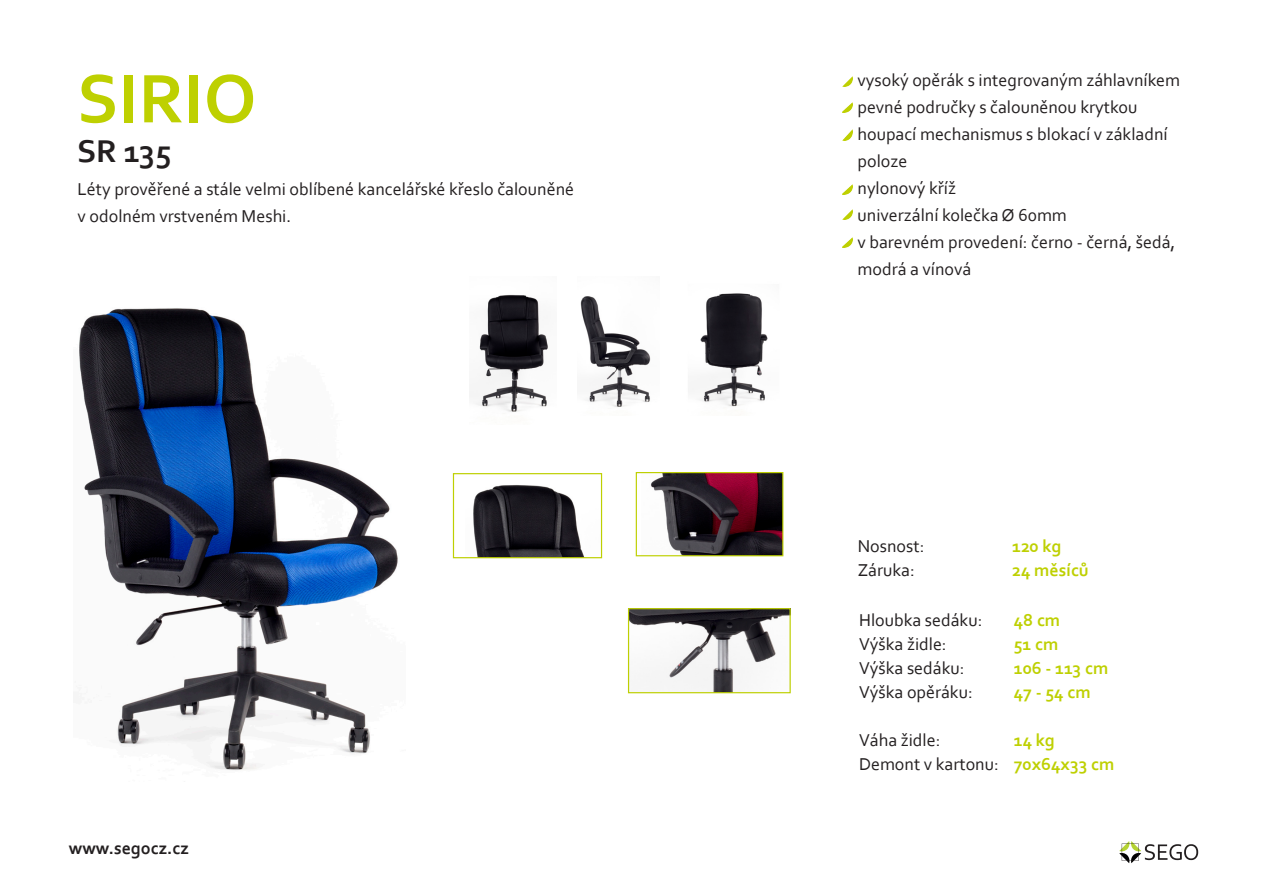
<style>
.page{position:relative;width:1263px;height:893px;background:#fff}
.page>*{position:absolute;margin:0;border:0;box-sizing:border-box;transform-origin:0 0}
.t1{font:700 72px "Corbel";color:#bed001}
.t2{font:700 33px "Corbel";color:#231f20}
.t3{font:18px/27px "Corbel";color:#231f20}
.t4{font:700 18px "Corbel";color:#bed002}
.t5{font:700 18px "Corbel";color:#231f20}
</style>
<div class="page">
<img style="left:630px;top:610px;width:159px;height:81px">
<div style="left:628px;top:608px;width:163px;height:85px;border:1px solid #bed002"></div>
<svg style="left:842px;top:76px;width:11px;height:11px"></svg>
<svg style="left:843px;top:130px;width:10px;height:10px"></svg>
<svg style="left:842px;top:103px;width:10px;height:10px"></svg>
<svg style="left:842px;top:209px;width:11px;height:11px"></svg>
<svg style="left:842px;top:185px;width:10px;height:10px"></svg>
<svg style="left:842px;top:238px;width:10px;height:10px"></svg>
<svg style="left:1119px;top:841px;width:79px;height:22px"></svg>
<img style="left:473px;top:485px;width:111px;height:71px">
<div style="left:453px;top:473px;width:149px;height:85px;border:1px solid #bed002"></div>
<img style="left:650px;top:474px;width:131px;height:80px">
<div style="left:636px;top:472px;width:147px;height:84px;border:1px solid #bed002"></div>
<img style="left:79px;top:308px;width:319px;height:463px">
<img style="left:470px;top:295px;width:78px;height:117px">
<img style="left:580px;top:296px;width:71px;height:111px">
<img style="left:688px;top:293px;width:80px;height:114px">
<p class="t1" style="left:77px;top:54px;width:181px">SIRIO</p>
<p class="t2" style="left:77px;top:131px;width:96px">SR 135</p>
<p class="t3" style="left:78px;top:175px;width:498px">Léty prověřené a stále velmi oblíbené kancelářské křeslo čalouněné</p>
<p class="t3" style="left:78px;top:202px;width:215px">v odolném vrstveném Meshi.</p>
<p class="t5" style="left:69px;top:837px;width:121px">www.segocz.cz</p>
<p class="t3" style="left:857px;top:66px;width:324px">vysoký opěrák s integrovaným záhlavníkem</p>
<p class="t3" style="left:857px;top:93px;width:281px">pevné područky s čalouněnou krytkou</p>
<p class="t3" style="left:857px;top:120px;width:312px">houpací mechanismus s blokací v základní</p>
<p class="t3" style="left:857px;top:147px;width:51px">poloze</p>
<p class="t3" style="left:857px;top:174px;width:100px">nylonový kříž</p>
<p class="t3" style="left:857px;top:201px;width:211px">univerzální kolečka Ø 60mm</p>
<p class="t3" style="left:857px;top:228px;width:319px">v barevném provedení: černo - černá, šedá, modrá a vínová</p>
<p class="t3" style="left:858px;top:532px;width:68px">Nosnost:</p>
<p class="t3" style="left:858px;top:556px;width:59px">Záruka:</p>
<p class="t3" style="left:859px;top:606px;width:125px">Hloubka sedáku:</p>
<p class="t3" style="left:859px;top:630px;width:89px">Výška židle:</p>
<p class="t3" style="left:859px;top:654px;width:107px">Výška sedáku:</p>
<p class="t3" style="left:859px;top:678px;width:115px">Výška opěráku:</p>
<p class="t3" style="left:859px;top:726px;width:83px">Váha židle:</p>
<p class="t3" style="left:859px;top:750px;width:141px">Demont v kartonu:</p>
<p class="t4" style="left:1012px;top:534px;width:51px">120 kg</p>
<p class="t4" style="left:1012px;top:558px;width:78px">24 měsíců</p>
<p class="t4" style="left:1014px;top:609px;width:48px">48 cm</p>
<p class="t4" style="left:1014px;top:633px;width:46px">51 cm</p>
<p class="t4" style="left:1014px;top:657px;width:96px">106 - 113 cm</p>
<p class="t4" style="left:1014px;top:681px;width:78px">47 - 54 cm</p>
<p class="t4" style="left:1014px;top:729px;width:42px">14 kg</p>
<p class="t4" style="left:1014px;top:753px;width:102px">70x64x33 cm</p>
</div>
